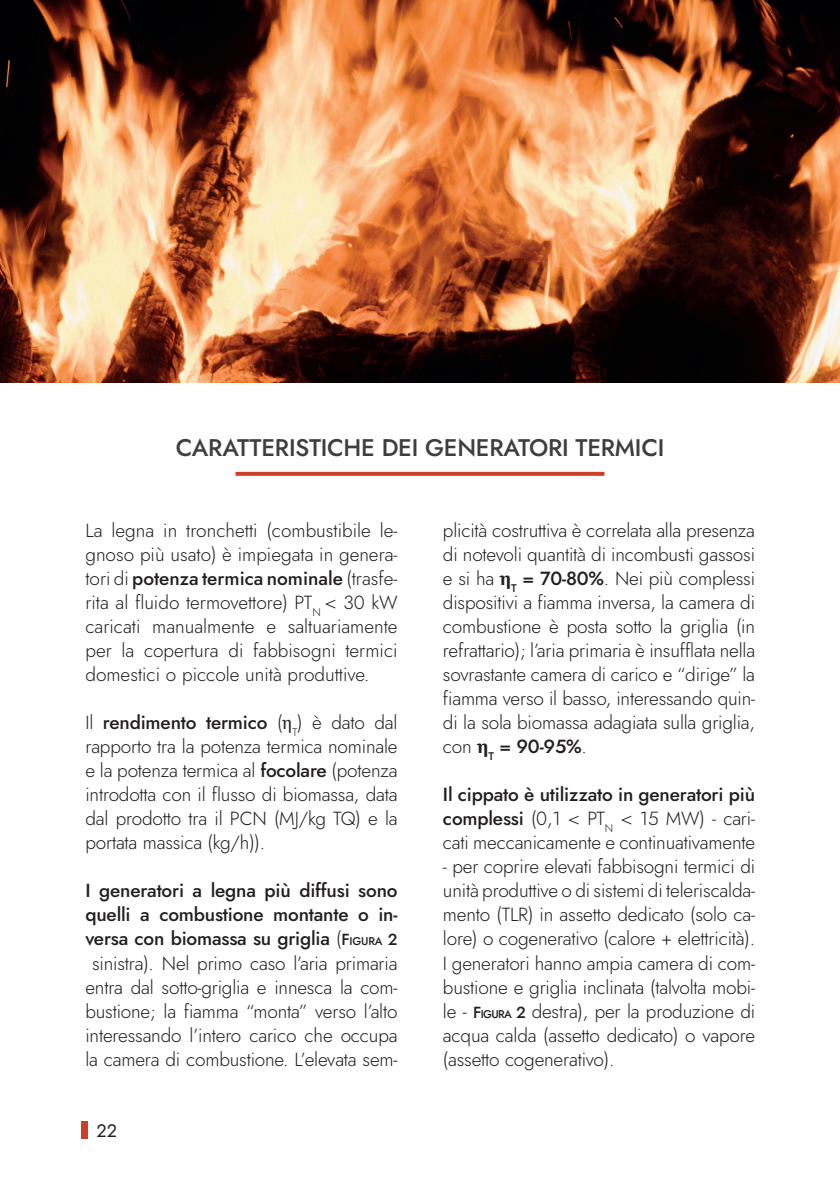
<style>
.page{position:relative;width:840px;height:1191px;background:#fff}
.page>*{position:absolute;margin:0;border:0;box-sizing:border-box;transform-origin:0 0}
.t1{font:500 24px "Jost";letter-spacing:-.01em;color:#3e3e3f}
.t2{font:300 19px/24px "Jost";letter-spacing:-.01em;color:#231f20;text-align:justify}
.t3{font:18px "Jost";color:#231f20}
.s1{font-weight:500}
.s2{font-family:"Cambria";font-weight:400}
.s3{font-weight:500;font-size:16px}
.s4{font-weight:500;font-size:11.2px}
.s5{font-family:"Cambria";font-weight:700}
</style>
<div class="page">
<div style="left:82px;top:1120px;width:6px;height:18px;background:#cf3e28"></div>
<img style="left:0;top:0;width:839px;height:383px">
<svg style="left:235px;top:472px;width:369px;height:4px"></svg>
<p class="t1" style="left:176px;top:431px;width:489px">CARATTERISTICHE DEI GENERATORI TERMICI</p>
<p class="t2" style="left:85px;top:519px;width:313px">La legna in tronchetti (combustibile le&shy;gnoso più usato) è impiegata in genera&shy;tori di <span class="s1">potenza termica nominale</span> (trasfe&shy;rita al fluido termovettore) PT<sub>N</sub> &lt; 30 kW caricati manualmente e saltuariamente per la copertura di fabbisogni termici domestici o piccole unità produttive.</p>
<p class="t2" style="left:85px;top:711px;width:313px">Il <span class="s1">rendimento termico</span> (<span class="s2">η</span><sub>T</sub>) è dato dal rapporto tra la potenza termica nominale e la potenza termica al <span class="s1">focolare</span> (potenza introdotta con il flusso di biomassa, data dal prodotto tra il PCN (MJ/kg TQ) e la portata massica (kg/h)).</p>
<p class="t2" style="left:85px;top:879px;width:313px;text-align:center"><span class="s1">I generatori a legna più diffusi sono quelli a combustione montante o in&shy;versa con biomassa su griglia</span> (<span class="s3">F</span><span class="s4">IGURA</span> <span class="s3">2 </span>sinistra). Nel primo caso l’aria primaria entra dal sotto-griglia e innesca la com&shy;bustione; la fiamma “monta” verso l’alto interessando l’intero carico che occupa la camera di combustione. L’elevata sem-</p>
<p class="t3" style="left:96px;top:1118px;width:22px">22</p>
<p class="t2" style="left:442px;top:519px;width:313px">plicità costruttiva è correlata alla presenza di notevoli quantità di incombusti gassosi e si ha <span class="s5">η</span><sub>T</sub> <span class="s1">= 70-80%</span>. Nei più complessi dispositivi a fiamma inversa, la camera di combustione è posta sotto la griglia (in refrattario); l’aria primaria è insufflata nella sovrastante camera di carico e “dirige” la fiamma verso il basso, interessando quin&shy;di la sola biomassa adagiata sulla griglia, con <span class="s5">η</span><sub>T</sub> <span class="s1">= 90-95%</span>.</p>
<p class="t2" style="left:442px;top:783px;width:313px"><span class="s1">Il cippato è utilizzato in generatori più complessi</span> (0,1 &lt; PT<sub>N</sub> &lt; 15 MW) - cari&shy;cati meccanicamente e continuativamente</p>
<p class="t2" style="left:442px;top:855px;width:313px">- per coprire elevati fabbisogni termici di unità produttive o di sistemi di teleriscalda&shy;mento (TLR) in assetto dedicato (solo ca&shy;lore) o cogenerativo (calore + elettricità).<br>I generatori hanno ampia camera di com&shy;bustione e griglia inclinata (talvolta mobi&shy;le - <span class="s3">F</span><span class="s4">IGURA</span> <span class="s3">2</span> destra), per la produzione di acqua calda (assetto dedicato) o vapore (assetto cogenerativo).</p>
</div>
